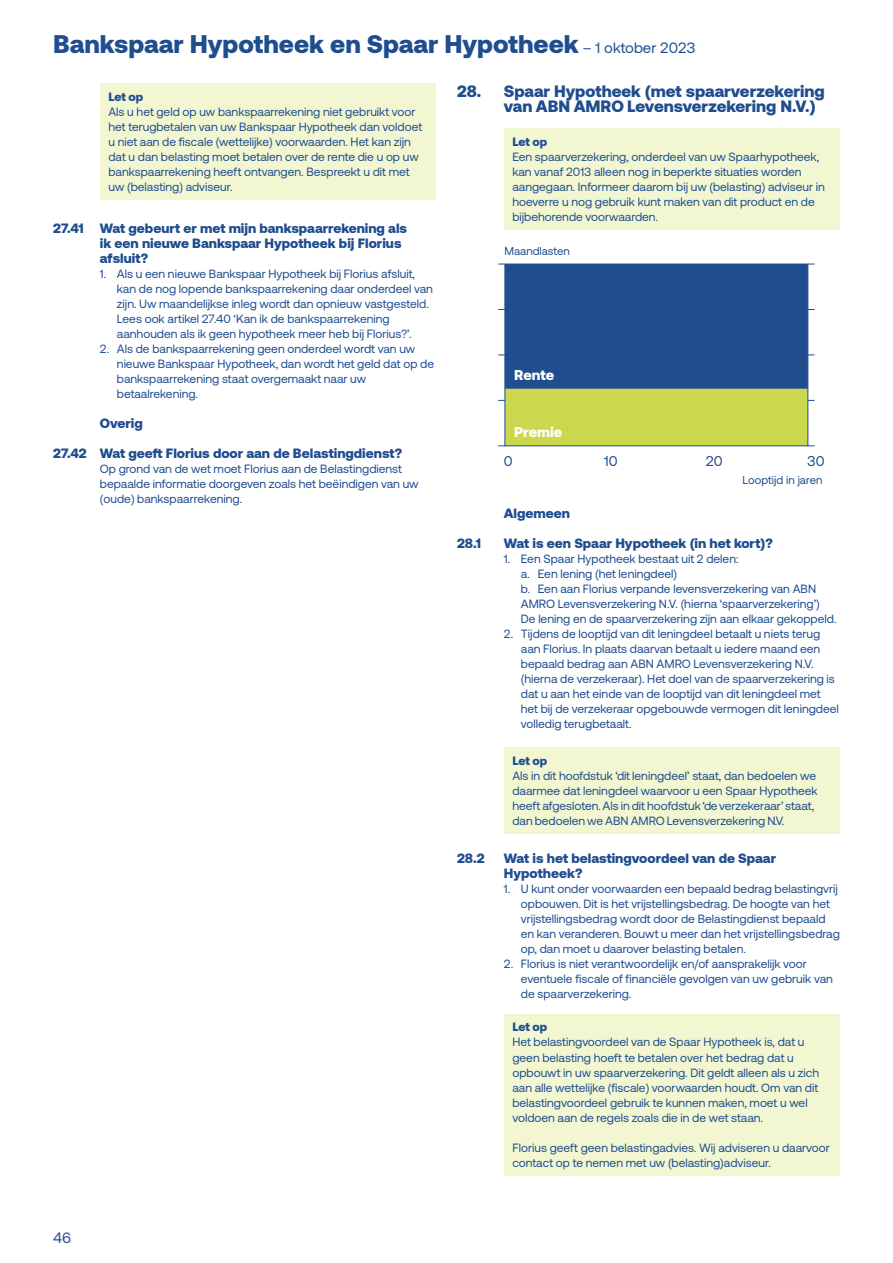
<style>
.page{position:relative;width:893px;height:1263px;background:#fff}
.page>*{position:absolute;margin:0;border:0;box-sizing:border-box;transform-origin:0 0}
.t1{font:900 25.5px "Aeonik";color:#1f4d8f}
.t2{font:900 16.5px/15px "Aeonik";color:#1f4d8f}
.t3{font:15px "Aeonik";color:#1f4d8f}
.t4{font:900 14.25px "Aeonik";color:#fff}
.t5{font:14.25px "Aeonik";color:#1f4d8f}
.t6{font:900 13.5px/15px "Aeonik";color:#1f4d8f}
.t7{font:12px/15px "Aeonik";color:#1f4d8f}
.t8{font:900 12px "Aeonik";color:#1f4d8f}
.t9{font:11.4px "Aeonik";color:#1f4d8f}
.s1{font-weight:400;font-size:15px}
</style>
<div class="page">
<div style="left:100px;top:83px;width:336px;height:116px;background:#f2f7d2"></div>
<div style="left:504px;top:129px;width:336px;height:101px;background:#f2f7d2"></div>
<div style="left:505px;top:389px;width:303px;height:57px;background:#cbd84e"></div>
<div style="left:505px;top:264px;width:303px;height:125px;background:#1f4d8f"></div>
<div style="left:505px;top:264px;width:303px;height:182px;border:1px solid #1f4d8f"></div>
<div style="left:504px;top:747px;width:336px;height:86px;background:#f2f7d2"></div>
<div style="left:504px;top:1014px;width:336px;height:161px;background:#f2f7d2"></div>
<h1 class="t1" style="left:53px;top:29px;width:644px">Bankspaar Hypotheek en Spaar Hypotheek <span class="s1">– 1 oktober 2023</span></h1>
<p class="t8" style="left:108px;top:90px;width:36px">Let op</p>
<p class="t7" style="left:108px;top:104px;width:315px">Als u het geld op uw bankspaarrekening niet gebruikt voor het terugbetalen van uw Bankspaar Hypotheek dan voldoet u niet aan de fiscale (wettelijke) voorwaarden. Het kan zijn dat u dan belasting moet betalen over de rente die u op uw bankspaarrekening heeft ontvangen. Bespreekt u dit met uw (belasting) adviseur.</p>
<p class="t6" style="left:100px;top:221px;width:309px;text-indent:-47px">27.41 Wat gebeurt er met mijn bankspaarrekening als ik een nieuwe Bankspaar Hypotheek bij Florius afsluit?</p>
<p class="t7" style="left:117px;top:267px;width:318px;text-indent:-17px">1. Als u een nieuwe Bankspaar Hypotheek bij Florius afsluit, kan de nog lopende bankspaarrekening daar onderdeel van zijn. Uw maandelijkse inleg wordt dan opnieuw vastgesteld.<br>Lees ook artikel 27.40 ‘Kan ik de bankspaarrekening aanhouden als ik geen hypotheek meer heb bij Florius?’.</p>
<p class="t7" style="left:117px;top:342px;width:319px;text-indent:-17px">2. Als de bankspaarrekening geen onderdeel wordt van uw nieuwe Bankspaar Hypotheek, dan wordt het geld dat op de bankspaarrekening staat overgemaakt naar uw betaalrekening.</p>
<p class="t6" style="left:100px;top:416px;width:44px">Overig</p>
<p class="t6" style="left:53px;top:446px;width:351px">27.42 Wat geeft Florius door aan de Belastingdienst?</p>
<p class="t7" style="left:100px;top:462px;width:320px">Op grond van de wet moet Florius aan de Belastingdienst bepaalde informatie doorgeven zoals het beëindigen van uw (oude) bankspaarrekening.</p>
<h2 class="t2" style="left:504px;top:84px;width:322px;text-indent:-47px">28. Spaar Hypotheek (met spaarverzekering van ABN AMRO Levensverzekering N.V.)</h2>
<p class="t8" style="left:512px;top:135px;width:36px">Let op</p>
<p class="t7" style="left:512px;top:150px;width:314px">Een spaarverzekering, onderdeel van uw Spaarhypotheek, kan vanaf 2013 alleen nog in beperkte situaties worden aangegaan. Informeer daarom bij uw (belasting) adviseur in hoeverre u nog gebruik kunt maken van dit product en de bijbehorende voorwaarden.</p>
<p class="t9" style="left:504px;top:245px;width:67px">Maandlasten</p>
<p class="t4" style="left:514px;top:367px;width:42px">Rente</p>
<p class="t4" style="left:514px;top:424px;width:50px">Premie</p>
<p class="t5" style="left:504px;top:453px;width:10px">0</p>
<p class="t6" style="left:504px;top:506px;width:68px">Algemeen</p>
<p class="t5" style="left:604px;top:453px;width:15px">10</p>
<p class="t5" style="left:706px;top:453px;width:18px">20</p>
<p class="t5" style="left:807px;top:453px;width:19px">30</p>
<p class="t9" style="left:743px;top:474px;width:82px">Looptijd in jaren</p>
<p class="t6" style="left:457px;top:536px;width:25px">28.1</p>
<p class="t6" style="left:504px;top:536px;width:270px">Wat is een Spaar Hypotheek (in het kort)?</p>
<p class="t7" style="left:521px;top:552px;width:317px;text-indent:-17px">1. Een Spaar Hypotheek bestaat uit 2 delen:<br>a. Een lening (het leningdeel)<br>b. Een aan Florius verpande levensverzekering van ABN AMRO Levensverzekering N.V. (hierna ‘spaarverzekering’)<br>De lening en de spaarverzekering zijn aan elkaar gekoppeld.</p>
<p class="t7" style="left:521px;top:627px;width:319px;text-indent:-17px">2. Tijdens de looptijd van dit leningdeel betaalt u niets terug aan Florius. In plaats daarvan betaalt u iedere maand een bepaald bedrag aan ABN AMRO Levensverzekering N.V. (hierna de verzekeraar). Het doel van de spaarverzekering is dat u aan het einde van de looptijd van dit leningdeel met het bij de verzekeraar opgebouwde vermogen dit leningdeel volledig terugbetaalt.</p>
<p class="t8" style="left:512px;top:753px;width:36px">Let op</p>
<p class="t7" style="left:512px;top:768px;width:307px">Als in dit hoofdstuk ‘dit leningdeel’ staat, dan bedoelen we daarmee dat leningdeel waarvoor u een Spaar Hypotheek heeft afgesloten. Als in dit hoofdstuk ‘de verzekeraar’ staat, dan bedoelen we ABN AMRO Levensverzekering N.V.</p>
<p class="t6" style="left:457px;top:851px;width:29px">28.2</p>
<p class="t6" style="left:504px;top:851px;width:274px">Wat is het belastingvoordeel van de Spaar<br>Hypotheek?</p>
<p class="t7" style="left:521px;top:882px;width:320px;text-indent:-17px">1. U kunt onder voorwaarden een bepaald bedrag belastingvrij opbouwen. Dit is het vrijstellingsbedrag. De hoogte van het vrijstellingsbedrag wordt door de Belastingdienst bepaald en kan veranderen. Bouwt u meer dan het vrijstellingsbedrag op, dan moet u daarover belasting betalen.</p>
<p class="t7" style="left:521px;top:957px;width:313px;text-indent:-17px">2. Florius is niet verantwoordelijk en/of aansprakelijk voor eventuele fiscale of financiële gevolgen van uw gebruik van de spaarverzekering.</p>
<p class="t8" style="left:512px;top:1020px;width:36px">Let op</p>
<p class="t7" style="left:512px;top:1035px;width:308px">Het belastingvoordeel van de Spaar Hypotheek is, dat u geen belasting hoeft te betalen over het bedrag dat u opbouwt in uw spaarverzekering. Dit geldt alleen als u zich aan alle wettelijke (fiscale) voorwaarden houdt. Om van dit belastingvoordeel gebruik te kunnen maken, moet u wel voldoen aan de regels zoals die in de wet staan.</p>
<p class="t7" style="left:512px;top:1140px;width:319px">Florius geeft geen belastingadvies. Wij adviseren u daarvoor contact op te nemen met uw (belasting)adviseur.</p>
<p class="t3" style="left:53px;top:1229px;width:20px">46</p>
</div>
